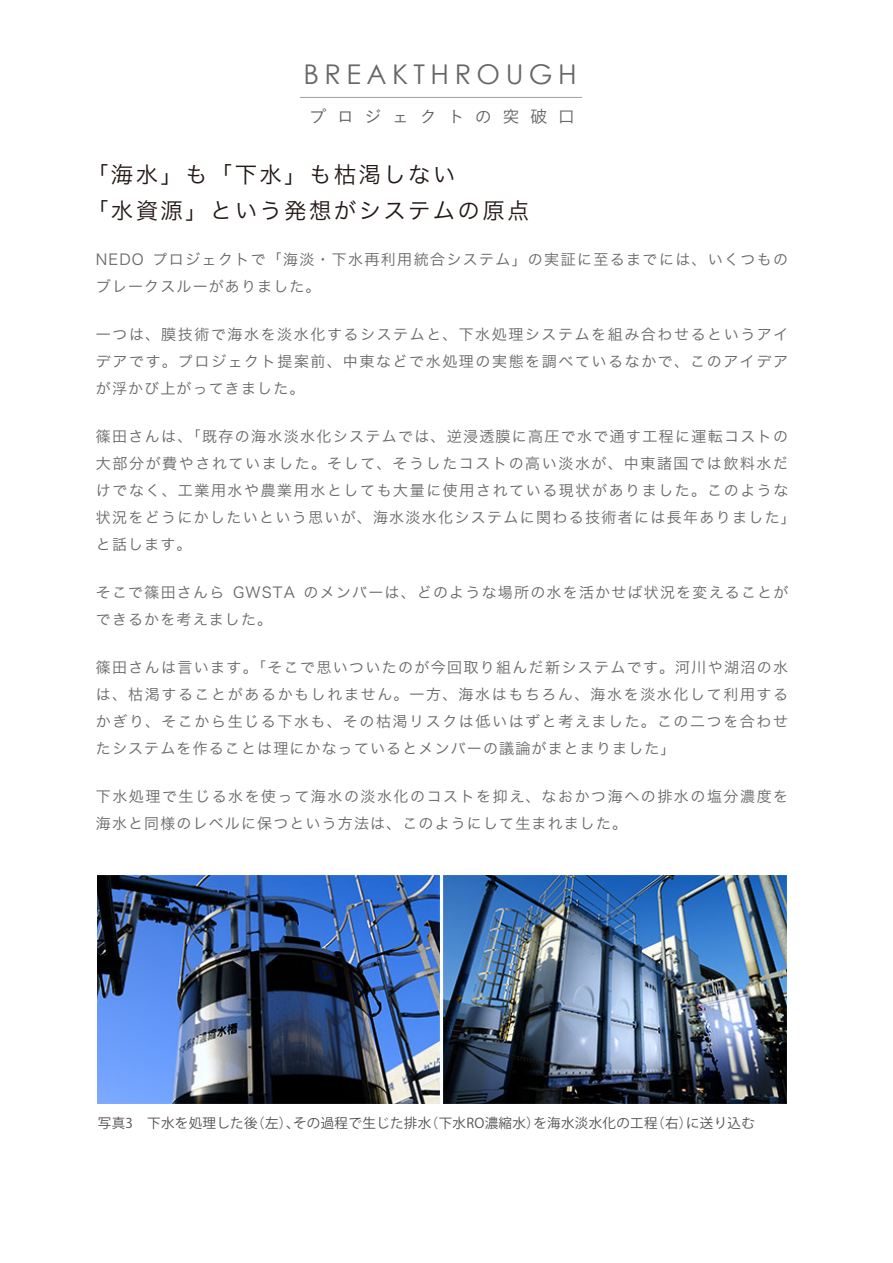
<style>
.page{position:relative;width:893px;height:1263px;background:#fff}
.page>*{position:absolute;margin:0;border:0;box-sizing:border-box;transform-origin:0 0}
.t1{font:27.15px "Century Gothic";letter-spacing:.2em;color:#686767}
.t2{font:22.5px/36px "Hira Kaku Pro W3";letter-spacing:.1em;color:#231815}
.t3{font:17.25px "Koburina Go Std W3";letter-spacing:.6em;color:#636466}
.t4{font:15px/27px "Hira Kaku Pro W3";letter-spacing:.09em;color:#686767}
.t5{font:13.5px "Koz Go Pro";letter-spacing:.025em;color:#525252}
</style>
<div class="page">
<hr style="left:300px;top:97px;width:282px;height:1px;background:#9f9fa0">
<img style="left:98px;top:875px;width:688px;height:229px">
<h1 class="t1" style="left:303px;top:55px;width:275px">BREAKTHROUGH</h1>
<p class="t3" style="left:309px;top:103px;width:267px">プロジェクトの突破口</p>
<h2 class="t2" style="left:86px;top:154px;width:445px">「海水」も「下水」も枯渇しない<br>「水資源」という発想がシステムの原点</h2>
<p class="t4" style="left:96px;top:245px;width:693px">NEDO プロジェクトで「海淡・下水再利用統合システム」の実証に至るまでには、いくつものブレークスルーがありました。</p>
<p class="t4" style="left:96px;top:320px;width:694px;text-align:justify">一つは、膜技術で海水を淡水化するシステムと、下水処理システムを組み合わせるというアイデアです。プロジェクト提案前、中東などで水処理の実態を調べているなかで、このアイデアが浮かび上がってきました。</p>
<p class="t4" style="left:96px;top:422px;width:701px">篠田さんは、「既存の海水淡水化システムでは、逆浸透膜に高圧で水で通す工程に運転コストの大部分が費やされていました。そして、そうしたコストの高い淡水が、中東諸国では飲料水だけでなく、工業用水や農業用水としても大量に使用されている現状がありました。このような状況をどうにかしたいという思いが、海水淡水化システムに関わる技術者には長年ありました」と話します。</p>
<p class="t4" style="left:96px;top:578px;width:694px">そこで篠田さんら GWSTA のメンバーは、どのような場所の水を活かせば状況を変えることができるかを考えました。</p>
<p class="t4" style="left:96px;top:653px;width:693px;text-align:justify">篠田さんは言います。「そこで思いついたのが今回取り組んだ新システムです。河川や湖沼の水は、枯渇することがあるかもしれません。一方、海水はもちろん、海水を淡水化して利用するかぎり、そこから生じる下水も、その枯渇リスクは低いはずと考えました。この二つを合わせたシステムを作ることは理にかなっているとメンバーの議論がまとまりました」</p>
<p class="t4" style="left:96px;top:782px;width:693px">下水処理で生じる水を使って海水の淡水化のコストを抑え、なおかつ海への排水の塩分濃度を海水と同様のレベルに保つという方法は、このようにして生まれました。</p>
<p class="t5" style="left:98px;top:1114px;width:658px">写真3　下水を処理した後（左）、その過程で生じた排水（下水RO濃縮水）を海水淡水化の工程（右）に送り込む</p>
</div>
